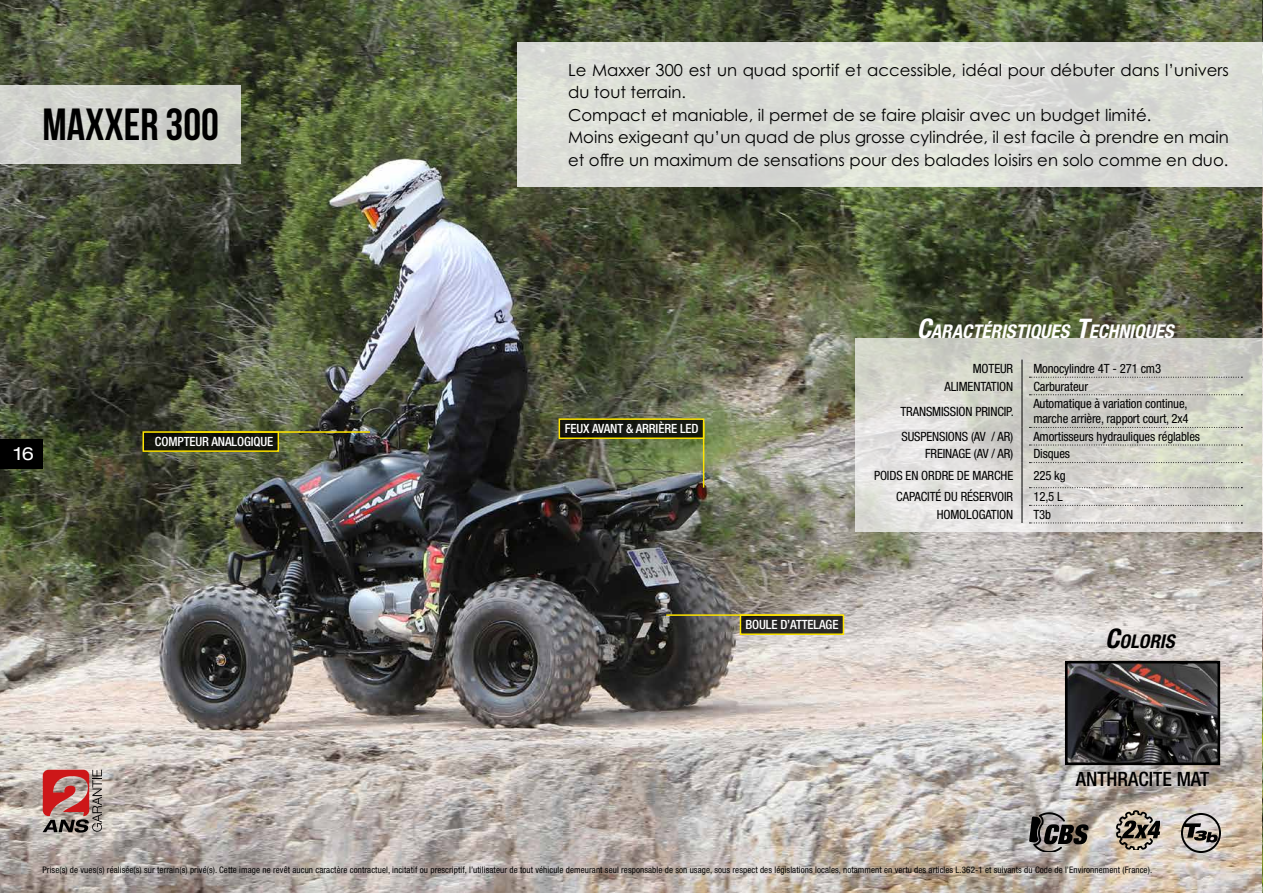
<style>
.page{position:relative;width:1263px;height:893px;background:#fff}
.page>*{position:absolute;margin:0;border:0;box-sizing:border-box;transform-origin:0 0}
.t1{font:700 45px "Bebas Neue";color:#000}
.t2{font:500 condensed 19.8px "Helvetica Neue LT Pro";color:#000}
.t3{font:italic 700 condensed 18.9px "Helvetica Neue LT Pro";color:#fff}
.t4{font:italic 700 condensed 18.9px "Helvetica Neue LT Pro";color:#000}
.t5{font:expanded 18px "Helvetica Neue LT Pro";color:#fff}
.t6{font:16.5px/22.5px "Century Gothic Pro";color:#000}
.t7{font:condensed 12.75px/15px "Helvetica Neue LT Pro";letter-spacing:-.01em;color:#000}
.t8{font:500 condensed 12.75px "Helvetica Neue LT Pro";letter-spacing:-.01em;color:#fff}
.t9{font:condensed 9px "Helvetica Neue LT Pro";letter-spacing:.01em;color:#000}
.s1{font-size:27px}
</style>
<div class="page">
<img style="left:0;top:0;width:1263px;height:893px">
<svg style="left:1182px;top:812px;width:39px;height:41px;background:#95908d"></svg>
<svg style="left:1030px;top:811px;width:58px;height:43px;background:#706a65"></svg>
<div style="left:740px;top:615px;width:103px;height:19px;background:#282726"></div>
<div style="left:740px;top:614px;width:104px;height:21px;border:2px solid #fee400"></div>
<hr style="left:666px;top:614px;width:134px;height:2px;background:#fee400">
<div style="left:559px;top:419px;width:145px;height:19px;background:#151811"></div>
<div style="left:559px;top:418px;width:145px;height:21px;border:2px solid #fee400"></div>
<hr style="left:703px;top:423px;width:1px;height:65px;background:#fee400">
<div style="left:143px;top:432px;width:135px;height:19px;background:#11130d"></div>
<div style="left:143px;top:431px;width:136px;height:21px;border:2px solid #fee400"></div>
<hr style="left:186px;top:431px;width:184px;height:2px;background:#fee400">
<svg style="left:1115px;top:810px;width:68px;height:41px;background:#a79e92"></svg>
<svg style="left:856px;top:338px;width:407px;height:194px;background:#d6d5cf"></svg>
<svg style="left:1029px;top:523px;width:213px;height:1px"></svg>
<svg style="left:1022px;top:360px;width:1px;height:35px"></svg>
<hr style="left:1022px;top:395px;width:1px;height:32px;background:#000">
<svg style="left:1022px;top:427px;width:1px;height:96px"></svg>
<svg style="left:1029px;top:377px;width:213px;height:1px"></svg>
<svg style="left:1029px;top:394px;width:213px;height:1px"></svg>
<svg style="left:1029px;top:427px;width:213px;height:1px"></svg>
<svg style="left:1029px;top:445px;width:213px;height:1px"></svg>
<svg style="left:1029px;top:462px;width:213px;height:1px"></svg>
<svg style="left:1029px;top:487px;width:213px;height:1px"></svg>
<svg style="left:1029px;top:505px;width:213px;height:1px"></svg>
<div style="left:0;top:85px;width:241px;height:79px;background:#d1d3cc"></div>
<img style="left:1069px;top:665px;width:147px;height:96px">
<div style="left:1065px;top:661px;width:155px;height:104px;border:3px solid #000"></div>
<div style="left:517px;top:43px;width:746px;height:144px;background:#dbddd7"></div>
<hr style="left:1262px;top:85px;width:1px;height:79px;background:#fff">
<div style="left:0;top:439px;width:43px;height:30px;background:#000"></div>
<svg style="left:43px;top:770px;width:59px;height:62px;background:#a96663"></svg>
<h1 class="t1" style="left:43px;top:100px;width:178px">MAXXER 300</h1>
<p class="t6" style="left:568px;top:59px;width:662px">Le Maxxer 300 est un quad sportif et accessible, idéal pour débuter dans l’univers du tout terrain.<br>Compact et maniable, il permet de se faire plaisir avec un budget limité.<br>Moins exigeant qu’un quad de plus grosse cylindrée, il est facile à prendre en main et offre un maximum de sensations pour des balades loisirs en solo comme en duo.</p>
<h3 class="t5" style="left:14px;top:444px;width:22px">16</h3>
<h3 class="t8" style="left:155px;top:434px;width:120px">COMPTEUR ANALOGIQUE</h3>
<h3 class="t8" style="left:565px;top:421px;width:135px">FEUX AVANT &amp; ARRIÈRE LED</h3>
<h3 class="t3" style="left:917px;top:320px;width:259px"><span class="s1">C</span>ARACTÉRISTIQUES <span class="s1">T</span>ECHNIQUES</h3>
<h3 class="t7" style="left:973px;top:361px;width:42px">MOTEUR</h3>
<h3 class="t7" style="left:1033px;top:361px;width:129px">Monocylindre 4T - 271 cm3</h3>
<h3 class="t7" style="left:944px;top:378px;width:70px">ALIMENTATION</h3>
<h3 class="t7" style="left:1033px;top:378px;width:56px">Carburateur</h3>
<h3 class="t7" style="left:900px;top:404px;width:115px">TRANSMISSION PRINCIP.</h3>
<h3 class="t7" style="left:1033px;top:396px;width:157px">Automatique à variation continue, marche arrière, rapport court, 2x4</h3>
<h3 class="t7" style="left:901px;top:429px;width:113px">SUSPENSIONS (AV / AR)</h3>
<h3 class="t7" style="left:1033px;top:429px;width:168px">Amortisseurs hydrauliques réglables</h3>
<h3 class="t7" style="left:925px;top:446px;width:90px">FREINAGE (AV / AR)</h3>
<h3 class="t7" style="left:1033px;top:446px;width:38px">Disques</h3>
<h3 class="t7" style="left:874px;top:468px;width:141px">POIDS EN ORDRE DE MARCHE</h3>
<h3 class="t7" style="left:1033px;top:468px;width:34px">225 kg</h3>
<h3 class="t7" style="left:896px;top:489px;width:118px">CAPACITÉ DU RÉSERVOIR</h3>
<h3 class="t7" style="left:1033px;top:489px;width:31px">12,5 L</h3>
<h3 class="t7" style="left:937px;top:507px;width:78px">HOMOLOGATION</h3>
<h3 class="t7" style="left:1033px;top:507px;width:19px">T3b</h3>
<h3 class="t8" style="left:745px;top:617px;width:94px">BOULE D’ATTELAGE</h3>
<h3 class="t4" style="left:1105px;top:630px;width:71px"><span class="s1">C</span>OLORIS</h3>
<h2 class="t2" style="left:1076px;top:767px;width:135px">ANTHRACITE MAT</h2>
<p class="t9" style="left:43px;top:864px;width:1111px">Prise(s) de vues(s) réalisée(s) sur terrain(s) privé(s). Cette image ne revêt aucun caractère contractuel, incitatif ou prescriptif, l’utilisateur de tout véhicule demeurant seul responsable de son usage, sous respect des législations locales, notamment en vertu des articles L.362-1 et suivants du Code de l’Environnement (France).</p>
</div>
